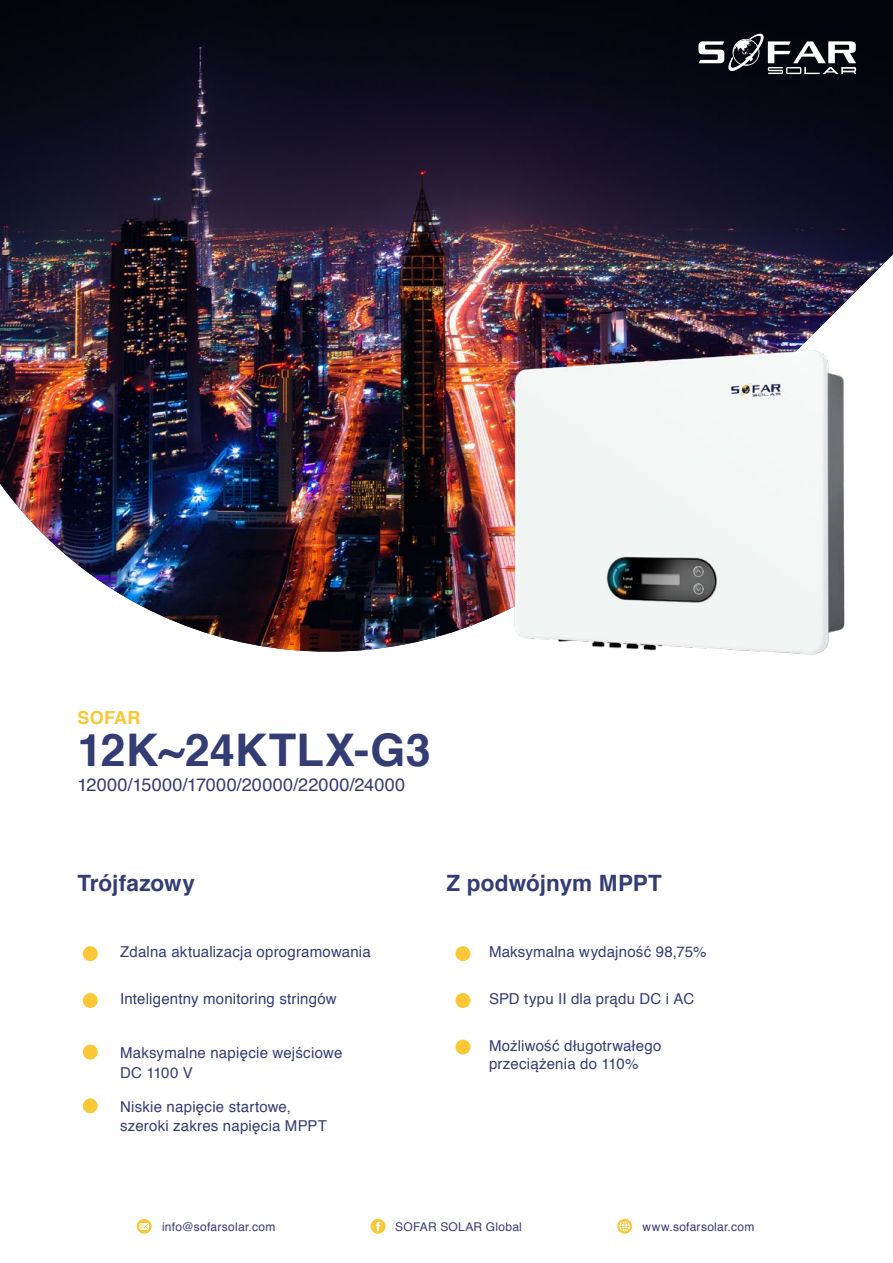
<style>
.page{position:relative;width:893px;height:1263px;background:#fff}
.page>*{position:absolute;margin:0;border:0;box-sizing:border-box;transform-origin:0 0}
.t1{font:700 45px "Helvetica";letter-spacing:.005em;color:#343c74}
.t2{font:700 22.5px "Helvetica";letter-spacing:.005em;color:#343c74}
.t3{font:18px "Helvetica";letter-spacing:.02em;color:#343c74}
.t4{font:700 18px "Helvetica";letter-spacing:.01em;color:#fac737}
.t5{font:15px/19.5px "Helvetica";letter-spacing:.015em;color:#343c74}
.t6{font:12px "Helvetica";letter-spacing:.02em;color:#343c74}
</style>
<div class="page">
<svg style="left:137px;top:1219px;width:15px;height:15px"></svg>
<svg style="left:371px;top:1219px;width:14px;height:15px"></svg>
<svg style="left:617px;top:1219px;width:15px;height:15px"></svg>
<img style="left:0;top:0;width:893px;height:652px">
<div style="left:455px;top:993px;width:15px;height:15px;background:#fac737;border-radius:50%"></div>
<div style="left:455px;top:1039px;width:15px;height:15px;background:#fac737;border-radius:50%"></div>
<div style="left:83px;top:993px;width:15px;height:15px;background:#fac737;border-radius:50%"></div>
<div style="left:83px;top:946px;width:15px;height:15px;background:#fac737;border-radius:50%"></div>
<div style="left:455px;top:946px;width:15px;height:15px;background:#fac737;border-radius:50%"></div>
<div style="left:83px;top:1045px;width:15px;height:14px;background:#fac737;border-radius:50%"></div>
<div style="left:83px;top:1098px;width:15px;height:15px;background:#fac737;border-radius:50%"></div>
<img style="left:504px;top:336px;width:358px;height:319px">
<svg style="left:698px;top:34px;width:158px;height:40px"></svg>
<p class="t4" style="left:78px;top:703px;width:64px">SOFAR</p>
<h1 class="t1" style="left:78px;top:713px;width:355px">12K~24KTLX-G3</h1>
<p class="t3" style="left:78px;top:771px;width:329px">12000/15000/17000/20000/22000/24000</p>
<h2 class="t2" style="left:78px;top:865px;width:119px">Trójfazowy</h2>
<h2 class="t2" style="left:446px;top:865px;width:217px">Z podwójnym MPPT</h2>
<p class="t5" style="left:120px;top:943px;width:252px">Zdalna aktualizacja oprogramowania</p>
<p class="t5" style="left:120px;top:990px;width:218px">Inteligentny monitoring stringów</p>
<p class="t5" style="left:120px;top:1043px;width:224px">Maksymalne napięcie wejściowe<br>DC 1100 V</p>
<p class="t5" style="left:120px;top:1097px;width:208px">Niskie napięcie startowe, szeroki zakres napięcia MPPT</p>
<p class="t5" style="left:489px;top:943px;width:219px">Maksymalna wydajność 98,75%</p>
<p class="t5" style="left:489px;top:990px;width:207px">SPD typu II dla prądu DC i AC</p>
<p class="t5" style="left:489px;top:1037px;width:174px;line-height:18px">Możliwość długotrwałego przeciążenia do 110%</p>
<p class="t6" style="left:162px;top:1217px;width:115px">info@sofarsolar.com</p>
<p class="t6" style="left:395px;top:1217px;width:128px">SOFAR SOLAR Global</p>
<p class="t6" style="left:643px;top:1217px;width:113px">www.sofarsolar.com</p>
</div>
